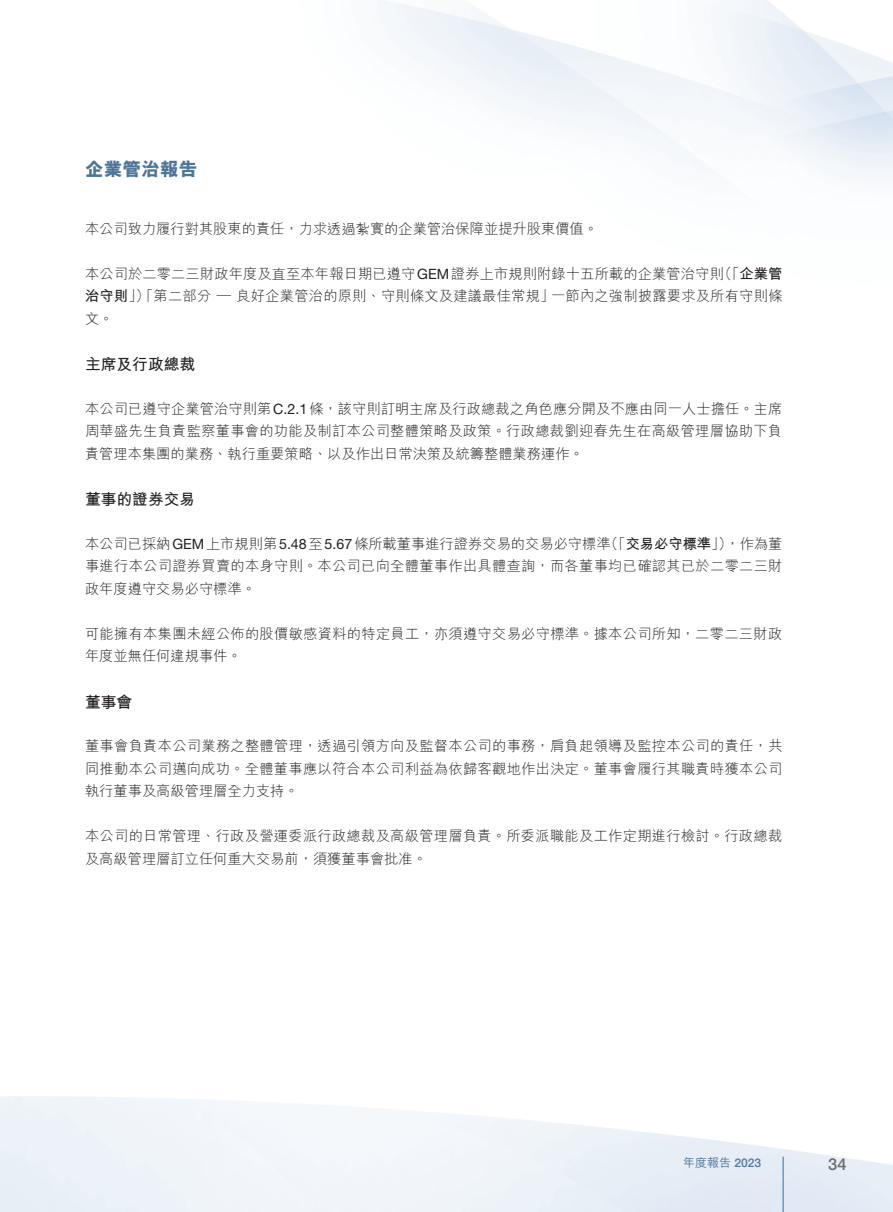
<style>
.page{position:relative;width:893px;height:1212px;background:#fff}
.page>*{position:absolute;margin:0;border:0;box-sizing:border-box;transform-origin:0 0}
.t1{font:800 18.75px "M Hei HK";color:#4d759a}
.t2{font:500 16.5px "Helvetica Neue LT Std";color:#6c6d70}
._01_Heading_1{font:700 15.75px "M Hei HK";color:#231f20}
._00_Body_text{font:300 14.25px/22.5px "M Hei HK";letter-spacing:.015em;color:#231f20}
._00_Body_text-2{font:700 14.25px "M Hei HK";color:#231f20}
.t3{font:500 12px "M Hei HK";color:#4d759a}
.s1{font-weight:300}
.s2{font-family:"Helvetica Neue LT Std";font-weight:400}
.s3{font-weight:700}
.s4{font-family:"Helvetica Neue LT Std"}
</style>
<div class="page">
<hr style="left:782px;top:1157px;width:2px;height:55px;background:#679ac8">
<h1 class="t1" style="left:85px;top:160px;width:114px">企業管治報告</h1>
<p class="_00_Body_text" style="left:85px;top:217px;width:514px">本公司致力履行對其股東的責任，力求透過紮實的企業管治保障並提升股東價值。</p>
<p class="_00_Body_text-2" style="left:718px;top:263px;width:66px"><span class="s1">（「</span>企業管</p>
<p class="_00_Body_text" style="left:551px;top:262px;width:233px;text-indent:-466px">本公司於二零二三財政年度及直至本年報日期已遵守<span class="s2">GEM</span>證券上市規則附錄十五所載的企業管治守則<br>一節內之強制披露要求及所有守則條</p>
<p class="_00_Body_text" style="left:85px;top:285px;width:471px"><span class="s3">治守則</span>」）「第二部分 — 良好企業管治的原則、守則條文及建議最佳常規」文。</p>
<p class="_01_Heading_1" style="left:85px;top:353px;width:112px">主席及行政總裁</p>
<p class="_00_Body_text" style="left:85px;top:397px;width:699px;text-align:justify">本公司已遵守企業管治守則第<span class="s2">C.2.1</span>條，該守則訂明主席及行政總裁之角色應分開及不應由同一人士擔任。主席周華盛先生負責監察董事會的功能及制訂本公司整體策略及政策。行政總裁劉迎春先生在高級管理層協助下負責管理本集團的業務、執行重要策略、以及作出日常決策及統籌整體業務運作。</p>
<p class="_01_Heading_1" style="left:85px;top:488px;width:112px">董事的證券交易</p>
<p class="_00_Body_text" style="left:725px;top:532px;width:59px">，作為董</p>
<p class="_00_Body_text-2" style="left:604px;top:533px;width:130px"><span class="s1">（「</span>交易必守標準<span class="s1">」）</span></p>
<p class="_00_Body_text" style="left:85px;top:532px;width:699px">本公司已採納<span class="s2">GEM</span>上市規則第<span class="s2">5.48</span>至<span class="s2">5.67</span>條所載董事進行證券交易的交易必守標準<br>事進行本公司證券買賣的本身守則。本公司已向全體董事作出具體查詢，而各董事均已確認其已於二零二三財政年度遵守交易必守標準。</p>
<p class="_00_Body_text" style="left:85px;top:622px;width:699px">可能擁有本集團未經公佈的股價敏感資料的特定員工，亦須遵守交易必守標準。據本公司所知，二零二三財政年度並無任何違規事件。</p>
<p class="_01_Heading_1" style="left:85px;top:690px;width:49px">董事會</p>
<p class="_00_Body_text" style="left:85px;top:735px;width:699px;text-align:justify">董事會負責本公司業務之整體管理，透過引領方向及監督本公司的事務，肩負起領導及監控本公司的責任，共同推動本公司邁向成功。全體董事應以符合本公司利益為依歸客觀地作出決定。董事會履行其職責時獲本公司執行董事及高級管理層全力支持。</p>
<p class="_00_Body_text" style="left:85px;top:825px;width:699px">本公司的日常管理、行政及營運委派行政總裁及高級管理層負責。所委派職能及工作定期進行檢討。行政總裁及高級管理層訂立任何重大交易前，須獲董事會批准。</p>
<p class="t3" style="left:683px;top:1154px;width:80px">年度報告 <span class="s4">2023</span></p>
<p class="t2" style="left:828px;top:1155px;width:20px">34</p>
</div>
